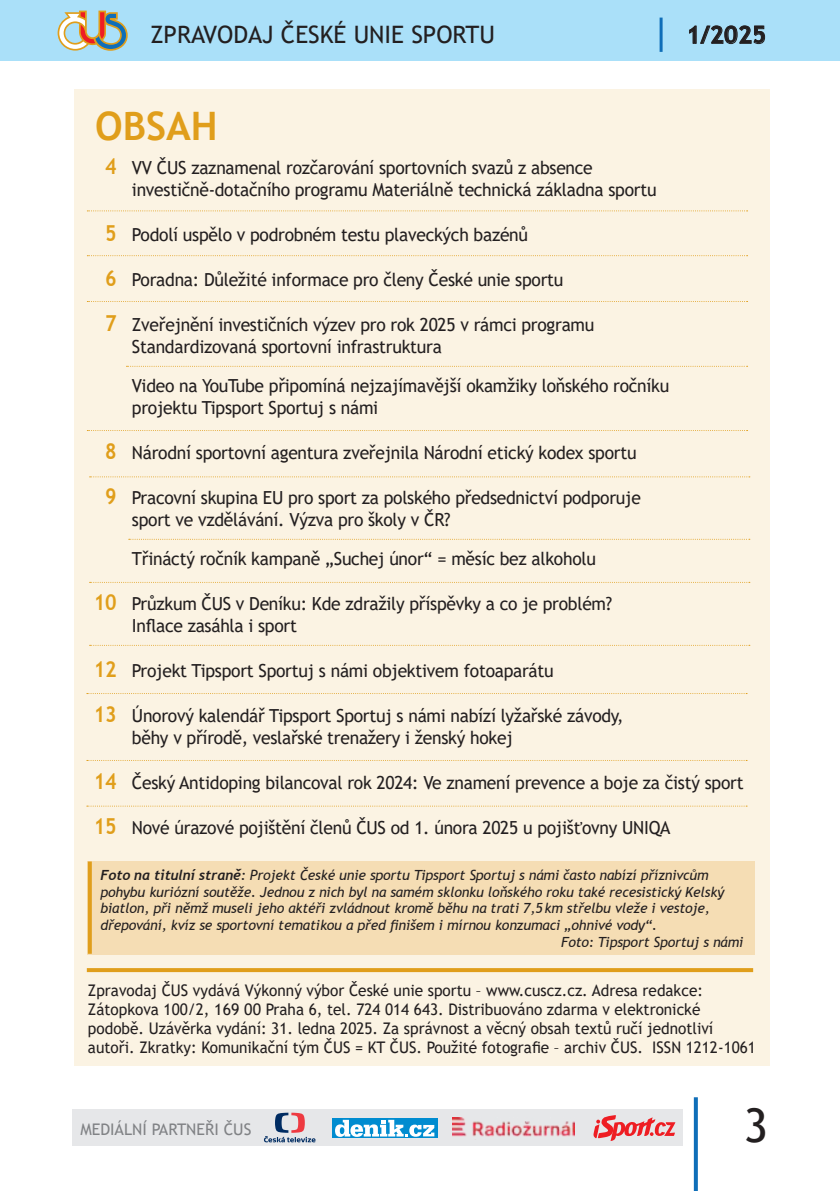
<style>
.page{position:relative;width:840px;height:1191px;background:#fff}
.page>*{position:absolute;margin:0;border:0;box-sizing:border-box;transform-origin:0 0}
.t1{font:46.6px "Trebuchet MS";color:#231f20}
.t2{font:700 39.2px "Trebuchet MS";color:#e09e1b}
.t3{font:24px "Trebuchet MS";color:#231f20}
.t4{font:700 24px "Trebuchet MS";color:#231f20}
.t5{font:18px/22px "Trebuchet MS";letter-spacing:-.015em;color:#231f20}
.t6{font:16px/19.2px "Trebuchet MS";color:#231f20;scale:.96 1}
.t7{font:16px "Trebuchet MS";color:#808285}
.t8{font:italic 14px "Trebuchet MS";letter-spacing:-.01em;color:#231f20}
.s1{font-weight:700;font-size:22px;color:#e09e1b}
.s2{font-family:"Trebuchet";font-weight:700}
</style>
<div class="page">
<div style="left:0;top:0;width:839px;height:61px;background:#aae0f9"></div>
<svg style="left:58px;top:11px;width:70px;height:40px"></svg>
<svg style="left:689px;top:25px;width:75px;height:19px"></svg>
<hr style="left:659px;top:18px;width:3px;height:34px;background:#0f6eb8">
<div style="left:74px;top:89px;width:695px;height:977px;background:#fbf3e3"></div>
<svg style="left:87px;top:968px;width:665px;height:4px;background:#e0a020"></svg>
<svg style="left:87px;top:693px;width:659px;height:1px"></svg>
<svg style="left:87px;top:760px;width:659px;height:1px"></svg>
<svg style="left:87px;top:805px;width:659px;height:1px"></svg>
<svg style="left:87px;top:255px;width:660px;height:1px"></svg>
<svg style="left:87px;top:210px;width:660px;height:1px"></svg>
<svg style="left:87px;top:301px;width:660px;height:1px"></svg>
<svg style="left:126px;top:366px;width:621px;height:1px"></svg>
<svg style="left:87px;top:430px;width:660px;height:1px"></svg>
<svg style="left:90px;top:476px;width:659px;height:1px"></svg>
<svg style="left:129px;top:539px;width:620px;height:1px"></svg>
<svg style="left:90px;top:582px;width:659px;height:1px"></svg>
<svg style="left:90px;top:645px;width:659px;height:1px"></svg>
<svg style="left:693px;top:1097px;width:4px;height:94px"></svg>
<div style="left:72px;top:1109px;width:609px;height:36px;background:#e6e7e9"></div>
<svg style="left:264px;top:1112px;width:51px;height:30px"></svg>
<img style="left:452px;top:1117px;width:122px;height:20px">
<svg style="left:332px;top:1118px;width:105px;height:20px"></svg>
<svg style="left:335px;top:1119px;width:99px;height:17px;background:#7ac3e6"></svg>
<div style="left:87px;top:861px;width:667px;height:93px;background:#f5ddb4"></div>
<svg style="left:88px;top:861px;width:4px;height:92px"></svg>
<svg style="left:593px;top:1115px;width:82px;height:26px"></svg>
<h3 class="t3" style="left:150px;top:20px;width:346px">ZPRAVODAJ ČESKÉ UNIE SPORTU</h3>
<h3 class="t4" style="left:686px;top:26px;width:81px">1/2025</h3>
<h2 class="t2" style="left:95px;top:111px;width:124px">OBSAH</h2>
<p class="t5" style="left:132px;top:156px;width:526px;text-indent:-27px"><span class="s1">4</span> VV ČUS zaznamenal rozčarování sportovních svazů z absence investičně-dotačního programu Materiálně technická základna sportu</p>
<p class="t5" style="left:105px;top:223px;width:424px"><span class="s1">5</span> Podolí uspělo v podrobném testu plaveckých bazénů</p>
<p class="t5" style="left:105px;top:268px;width:459px"><span class="s1">6</span> Poradna: Důležité informace pro členy České unie sportu</p>
<p class="t5" style="left:132px;top:313px;width:463px;text-indent:-27px"><span class="s1">7</span> Zveřejnění investičních výzev pro rok 2025 v rámci programu<br>Standardizovaná sportovní infrastruktura</p>
<p class="t5" style="left:132px;top:374px;width:538px">Video na YouTube připomíná nejzajímavější okamžiky loňského ročníku projektu Tipsport Sportuj s námi</p>
<p class="t5" style="left:105px;top:441px;width:532px"><span class="s1">8</span> Národní sportovní agentura zveřejnila Národní etický kodex sportu</p>
<p class="t5" style="left:132px;top:486px;width:510px;text-indent:-27px"><span class="s1">9</span> Pracovní skupina EU pro sport za polského předsednictví podporuje sport ve vzdělávání. Výzva pro školy v ČR?</p>
<p class="t5" style="left:132px;top:547px;width:465px">Třináctý ročník kampaně „Suchej únor“ = měsíc bez alkoholu</p>
<p class="t5" style="left:132px;top:592px;width:481px;text-indent:-38px"><span class="s1">10</span> Průzkum ČUS v Deníku: Kde zdražily příspěvky a co je problém?<br>In昀氀ace zasáhla i sport</p>
<p class="t5" style="left:94px;top:659px;width:461px"><span class="s1">12</span> Projekt Tipsport Sportuj s námi objektivem fotoaparátu</p>
<p class="t5" style="left:132px;top:704px;width:493px;text-indent:-38px"><span class="s1">13</span> Únorový kalendář Tipsport Sportuj s námi nabízí lyžařské závody, běhy v přírodě, veslařské trenažery i ženský hokej</p>
<p class="t5" style="left:94px;top:771px;width:651px"><span class="s1">14</span> Český Antidoping bilancoval rok 2024: Ve znamení prevence a boje za čistý sport</p>
<p class="t5" style="left:94px;top:816px;width:577px"><span class="s1">15</span> Nové úrazové pojištění členů ČUS od 1. února 2025 u pojišťovny UNIQA</p>
<p class="t8" style="left:100px;top:866px;width:609px"><span class="s2">Foto na titulní straně:</span> Projekt České unie sportu Tipsport Sportuj s námi často nabízí příznivcům</p>
<p class="t8" style="left:100px;top:883px;width:625px">pohybu kuriózní soutěže. Jednou z nich byl na samém sklonku loňského roku také recesistický Kelský</p>
<p class="t8" style="left:100px;top:900px;width:610px">biatlon, při němž museli jeho aktéři zvládnout kromě běhu na trati 7,5 km střelbu vleže i vestoje,</p>
<p class="t8" style="left:100px;top:916px;width:558px">dřepování, kvíz se sportovní tematikou a před 昀椀nišem i mírnou konzumaci „ohnivé vody“.</p>
<p class="t8" style="left:561px;top:933px;width:184px">Foto: Tipsport Sportuj s námi</p>
<p class="t6" style="left:88px;top:980px;width:696px">Zpravodaj ČUS vydává Výkonný výbor České unie sportu – www.cuscz.cz. Adresa redakce:<br>Zátopkova 100/2, 169 00 Praha 6, tel. 724 014 643. Distribuováno zdarma v elektronické podobě. Uzávěrka vydání: 31. ledna 2025. Za správnost a věcný obsah textů ručí jednotliví autoři. Zkratky: Komunikační tým ČUS = KT ČUS. Použité fotogra昀椀e – archiv ČUS. ISSN 1212-1061</p>
<p class="t7" style="left:80px;top:1118px;width:172px">MEDIÁLNÍ PARTNEŘI ČUS</p>
<h1 class="t1" style="left:743px;top:1096px;width:26px">3</h1>
</div>
